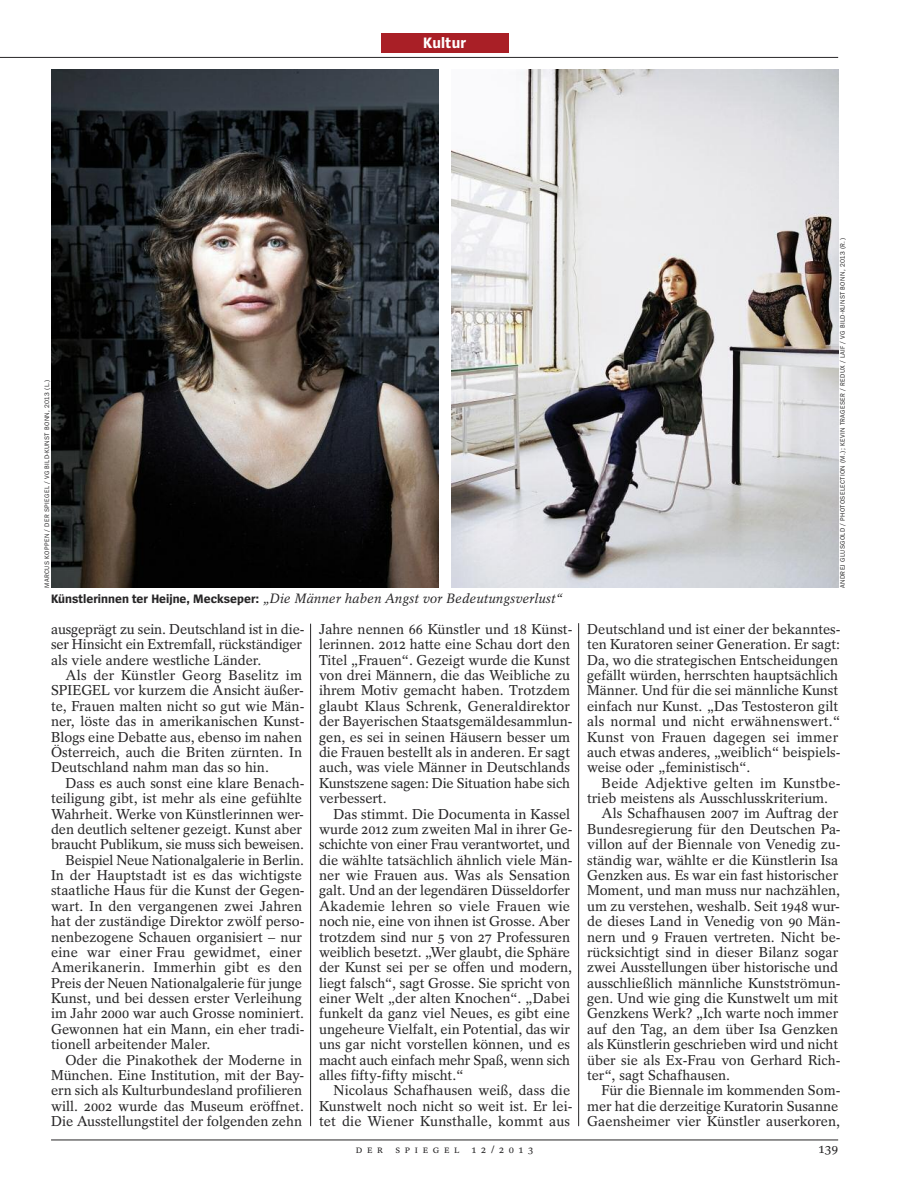
<style>
.page{position:relative;width:902px;height:1191px;background:#fff}
.page>*{position:absolute;margin:0;border:0;box-sizing:border-box;transform-origin:0 0}
.t1{font:700 15.75px "Spiegel Sans";letter-spacing:.02em;color:#fff}
.t2{font:14.25px/15.5px "Spiegel Serif";color:#272627}
.t3{font:italic 13.5px "Spiegel Serif";color:#272627}
.t4{font:13.5px "Spiegel Serif";color:#272627}
.t5{font:10.5px "Spiegel Serif";letter-spacing:.45em;color:#272627}
.t6{font:6.75px "Spiegel Sans";letter-spacing:.05em;color:#272627}
.s1{font-family:"Spiegel Sans";font-weight:700;font-style:normal;font-size:12.75px}
</style>
<div class="page">
<div style="left:381px;top:34px;width:127px;height:19px;background:#a91f26"></div>
<hr style="left:310px;top:623px;width:1px;height:503px;background:#272627">
<hr style="left:578px;top:623px;width:1px;height:503px;background:#272627">
<hr style="left:51px;top:1139px;width:787px;height:1px;background:#272627">
<hr style="left:0;top:57px;width:838px;height:1px;background:#272627">
<svg style="left:51px;top:70px;width:387px;height:518px"></svg>
<svg style="left:451px;top:70px;width:387px;height:518px"></svg>
<hr style="left:0;top:0;width:1px;height:588px;background:#fff">
<p class="t1" style="left:423px;top:37px;width:45px">Kultur</p>
<p class="t6" style="left:45px;top:588px;width:210px;rotate:-90deg">MARCUS KOPPEN / DER SPIEGEL / VG BILD-KUNST BONN, 2013 (L.)</p>
<p class="t3" style="left:51px;top:594px;width:513px"><span class="s1">Künstlerinnen ter Heijne, Meckseper:</span> „Die Männer haben Angst vor Bedeutungsverlust“</p>
<p class="t2" style="left:51px;top:623px;width:255px">ausgeprägt zu sein. Deutschland ist in die&shy;ser Hinsicht ein Extremfall, rückständiger als viele andere westliche Länder.</p>
<p class="t2" style="left:51px;top:669px;width:255px;text-indent:14px">Als der Künstler Georg Baselitz im SPIEGEL vor kurzem die Ansicht äußer&shy;te, Frauen malten nicht so gut wie Män&shy;ner, löste das in amerikanischen Kunst-Blogs eine Debatte aus, ebenso im nahen Österreich, auch die Briten zürnten. In Deutschland nahm man das so hin.</p>
<p class="t2" style="left:65px;top:776px;width:240px">Dass es auch sonst eine klare Benach-</p>
<p class="t2" style="left:51px;top:792px;width:252px">teiligung gibt, ist mehr als eine gefühlte</p>
<p class="t2" style="left:51px;top:807px;width:254px">Wahrheit. Werke von Künstlerinnen wer-</p>
<p class="t2" style="left:51px;top:822px;width:252px">den deutlich seltener gezeigt. Kunst aber</p>
<p class="t2" style="left:51px;top:838px;width:254px">braucht Publikum, sie muss sich beweisen.</p>
<p class="t2" style="left:65px;top:853px;width:240px">Beispiel Neue Nationalgalerie in Berlin.</p>
<p class="t2" style="left:51px;top:869px;width:252px">In der Hauptstadt ist es das wichtigste</p>
<p class="t2" style="left:51px;top:884px;width:255px">staatliche Haus für die Kunst der Gegen-</p>
<p class="t2" style="left:51px;top:899px;width:252px">wart. In den vergangenen zwei Jahren</p>
<p class="t2" style="left:51px;top:915px;width:255px">hat der zuständige Direktor zwölf perso-</p>
<p class="t2" style="left:51px;top:930px;width:252px">nenbezogene Schauen organisiert – nur</p>
<p class="t2" style="left:51px;top:945px;width:252px">eine war einer Frau gewidmet, einer</p>
<p class="t2" style="left:51px;top:961px;width:252px">Amerikanerin. Immerhin gibt es den</p>
<p class="t2" style="left:51px;top:976px;width:252px">Preis der Neuen Nationalgalerie für junge</p>
<p class="t2" style="left:51px;top:992px;width:252px">Kunst, und bei dessen erster Verleihung</p>
<p class="t2" style="left:51px;top:1007px;width:254px">im Jahr 2000 war auch Grosse nominiert.</p>
<p class="t2" style="left:51px;top:1022px;width:255px">Gewonnen hat ein Mann, ein eher tradi-</p>
<p class="t2" style="left:51px;top:1038px;width:161px">tionell arbeitender Maler.</p>
<p class="t2" style="left:65px;top:1053px;width:238px">Oder die Pinakothek der Moderne in</p>
<p class="t2" style="left:51px;top:1068px;width:255px">München. Eine Institution, mit der Bay-</p>
<p class="t2" style="left:51px;top:1084px;width:252px">ern sich als Kulturbundesland profilieren</p>
<p class="t2" style="left:51px;top:1099px;width:254px">will. 2002 wurde das Museum eröffnet.</p>
<p class="t2" style="left:51px;top:1115px;width:252px">Die Ausstellungstitel der folgenden zehn</p>
<p class="t2" style="left:319px;top:623px;width:255px">Jahre nennen 66 Künstler und 18 Künst&shy;lerinnen. 2012 hatte eine Schau dort den Titel „Frauen“. Gezeigt wurde die Kunst von drei Männern, die das Weibliche zu ihrem Motiv gemacht haben. Trotzdem glaubt Klaus Schrenk, Generaldirektor der Bayerischen Staatsgemäldesammlun&shy;gen, es sei in seinen Häusern besser um die Frauen bestellt als in anderen. Er sagt auch, was viele Männer in Deutschlands Kunstszene sagen: Die Situation habe sich verbessert.</p>
<p class="t2" style="left:319px;top:807px;width:255px;text-indent:14px">Das stimmt. Die Documenta in Kassel wurde 2012 zum zweiten Mal in ihrer Ge&shy;schichte von einer Frau verantwortet, und die wählte tatsächlich ähnlich viele Män&shy;ner wie Frauen aus. Was als Sensation galt. Und an der legendären Düsseldorfer Akademie lehren so viele Frauen wie noch nie, eine von ihnen ist Grosse. Aber trotzdem sind nur 5 von 27 Professuren weiblich besetzt. „Wer glaubt, die Sphäre der Kunst sei per se offen und modern, liegt falsch“, sagt Grosse. Sie spricht von einer Welt „der alten Knochen“. „Dabei funkelt da ganz viel Neues, es gibt eine ungeheure Vielfalt, ein Potential, das wir uns gar nicht vorstellen können, und es macht auch einfach mehr Spaß, wenn sich alles fifty-fifty mischt.“</p>
<p class="t2" style="left:319px;top:1084px;width:255px;text-indent:14px">Nicolaus Schafhausen weiß, dass die<br>Kunstwelt noch nicht so weit ist. Er lei&shy;tet die Wiener Kunsthalle, kommt aus</p>
<p class="t6" style="left:840px;top:588px;width:351px;rotate:-90deg">ANDREJ GLUSGOLD / PHOTOSELECTION (M.); KEVIN TRAGESER / REDUX / LAIF / VG BILD-KUNST BONN, 2013 (R.)</p>
<p class="t2" style="left:587px;top:623px;width:255px">Deutschland und ist einer der bekanntes&shy;ten Kuratoren seiner Generation. Er sagt:<br>Da, wo die strategischen Entscheidungen gefällt würden, herrschten hauptsächlich Männer. Und für die sei männliche Kunst einfach nur Kunst. „Das Testosteron gilt als normal und nicht erwähnenswert.“ Kunst von Frauen dagegen sei immer auch etwas anderes, „weiblich“ beispiels&shy;weise oder „feministisch“.</p>
<p class="t2" style="left:601px;top:776px;width:240px">Beide Adjektive gelten im Kunstbe-</p>
<p class="t2" style="left:587px;top:792px;width:242px">trieb meistens als Ausschlusskriterium.</p>
<p class="t2" style="left:601px;top:807px;width:238px">Als Schafhausen 2007 im Auftrag der</p>
<p class="t2" style="left:587px;top:822px;width:255px">Bundesregierung für den Deutschen Pa-</p>
<p class="t2" style="left:587px;top:838px;width:255px">villon auf der Biennale von Venedig zu-</p>
<p class="t2" style="left:587px;top:853px;width:252px">ständig war, wählte er die Künstlerin Isa</p>
<p class="t2" style="left:587px;top:869px;width:252px">Genzken aus. Es war ein fast historischer</p>
<p class="t2" style="left:587px;top:884px;width:254px">Moment, und man muss nur nachzählen,</p>
<p class="t2" style="left:587px;top:899px;width:254px">um zu verstehen, weshalb. Seit 1948 wur-</p>
<p class="t2" style="left:587px;top:915px;width:255px">de dieses Land in Venedig von 90 Män-</p>
<p class="t2" style="left:587px;top:930px;width:255px">nern und 9 Frauen vertreten. Nicht be-</p>
<p class="t2" style="left:587px;top:945px;width:252px">rücksichtigt sind in dieser Bilanz sogar</p>
<p class="t2" style="left:587px;top:961px;width:252px">zwei Ausstellungen über historische und</p>
<p class="t2" style="left:587px;top:976px;width:255px">ausschließlich männliche Kunstströmun-</p>
<p class="t2" style="left:587px;top:992px;width:252px">gen. Und wie ging die Kunstwelt um mit</p>
<p class="t2" style="left:587px;top:1007px;width:252px">Genzkens Werk? „Ich warte noch immer</p>
<p class="t2" style="left:587px;top:1022px;width:252px">auf den Tag, an dem über Isa Genzken</p>
<p class="t2" style="left:587px;top:1038px;width:252px">als Künstlerin geschrieben wird und nicht</p>
<p class="t2" style="left:587px;top:1053px;width:255px">über sie als Ex-Frau von Gerhard Rich-</p>
<p class="t2" style="left:587px;top:1068px;width:144px">ter“, sagt Schafhausen.</p>
<p class="t2" style="left:601px;top:1084px;width:240px">Für die Biennale im kommenden Som-</p>
<p class="t2" style="left:587px;top:1099px;width:252px">mer hat die derzeitige Kuratorin Susanne</p>
<p class="t2" style="left:587px;top:1115px;width:254px">Gaensheimer vier Künstler auserkoren,</p>
<p class="t5" style="left:356px;top:1145px;width:179px">der spiegel 12/2013</p>
<p class="t4" style="left:818px;top:1143px;width:21px">139</p>
</div>
